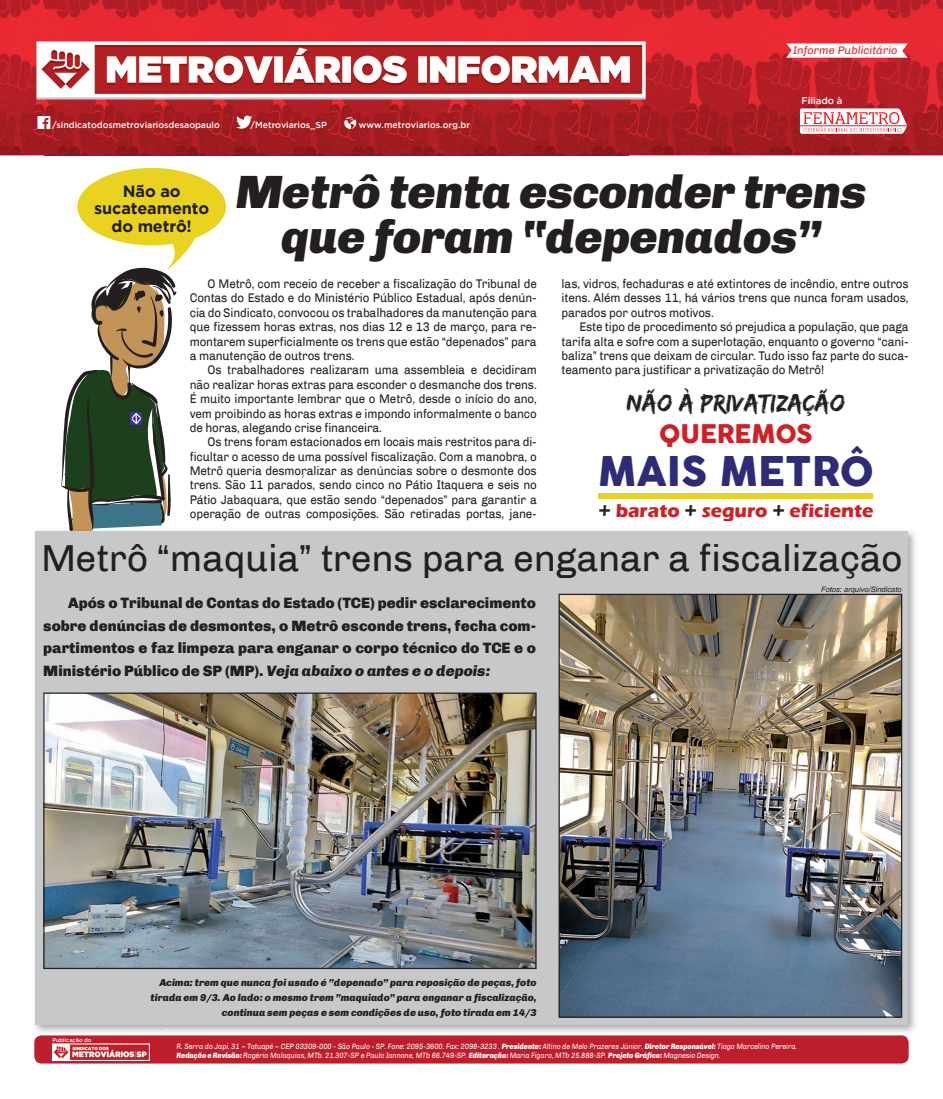
<style>
.page{position:relative;width:943px;height:1099px;background:#fff}
.page>*{position:absolute;margin:0;border:0;box-sizing:border-box;transform-origin:0 0}
.t1{font:italic 900 46.75px/45px "Chivo";letter-spacing:-.01em;color:#231f20;text-align:center}
.t2{font:40px "COCOGOOSE";color:#2e2c77}
.t3{font:37.5px "Chivo";letter-spacing:-.01em;color:#231f20}
.t4{font:25.12px "COCOGOOSE";color:#d02027}
.t5{font:25px "Edo SZ";color:#231f20}
.t6{font:700 19px "Eras ITC";color:#d02027}
.t7{font:700 16.25px/17.5px "Gotham";letter-spacing:-.01em;color:#231f20;text-align:center}
.t8{font:900 15px/22.5px "Chivo";color:#231f20;text-align:justify}
.t9{font:12.5px/14.4px "Chivo";letter-spacing:-.01em;color:#231f20;text-align:justify;scale:.93 1}
.t10{font:italic 11px "Chivo";color:#ee1d23}
.t11{font:italic 900 10px/15px "Chivo";color:#231f20;text-align:right}
.t12{font:500 9.62px "Gotham";letter-spacing:-.005em;color:#fff}
.t13{font:500 8.88px "Gotham";letter-spacing:-.005em;color:#fff}
.t14{font:italic 7.75px/9.2px "Chivo";letter-spacing:-.01em;color:#fff;scale:.9 1}
.t15{font:italic 7.5px "Switzerland";color:#231f20}
.t16{font:500 5.5px "Gotham";color:#fff}
.s1{color:#231f20}
.s2{font-style:italic}
.s3{font-weight:900}
</style>
<div class="page">
<div style="left:77px;top:168px;width:149px;height:77px;background:#e9d220;border-radius:50%"></div>
<div style="left:598px;top:492px;width:275px;height:6px;background:#e8d122"></div>
<img style="left:34px;top:530px;width:882px;height:503px">
<svg style="left:61px;top:219px;width:159px;height:312px"></svg>
<div style="left:35px;top:531px;width:872px;height:493px;background:#c7c8ca"></div>
<img style="left:0;top:0;width:943px;height:39px">
<img style="left:0;top:39px;width:44px;height:116px">
<img style="left:629px;top:39px;width:314px;height:116px">
<img style="left:44px;top:114px;width:585px;height:41px">
<svg style="left:800px;top:108px;width:106px;height:26px"></svg>
<hr style="left:800px;top:125px;width:106px;height:1px;background:#ee1d23">
<svg style="left:37px;top:116px;width:13px;height:13px"></svg>
<svg style="left:344px;top:117px;width:12px;height:12px"></svg>
<svg style="left:236px;top:116px;width:16px;height:13px"></svg>
<svg style="left:786px;top:43px;width:121px;height:15px"></svg>
<img style="left:25px;top:38px;width:630px;height:76px">
<div style="left:34px;top:1035px;width:874px;height:28px;background:#be1d2c;border-radius:7px"></div>
<img style="left:52px;top:1043px;width:97px;height:17px">
<img style="left:560px;top:595px;width:340px;height:420px">
<div style="left:558px;top:593px;width:344px;height:424px;border:1px solid #231f20"></div>
<img style="left:45px;top:694px;width:489px;height:273px">
<div style="left:43px;top:692px;width:493px;height:277px;border:1px solid #231f20"></div>
<p class="t10" style="left:793px;top:44px;width:106px">Informe Publicitário</p>
<p class="t13" style="left:52px;top:120px;width:169px">/sindicatodosmetroviariosdesaopaulo</p>
<p class="t13" style="left:250px;top:120px;width:78px">/Metroviarios_SP</p>
<p class="t13" style="left:359px;top:120px;width:113px">www.metroviarios.org.br</p>
<p class="t12" style="left:801px;top:95px;width:43px">Filiado à</p>
<h3 class="t7" style="left:94px;top:182px;width:116px">Não ao sucateamento do metrô!</h3>
<h1 class="t1" style="left:236px;top:169px;width:632px">Metrô tenta esconder trens que foram “depenados”</h1>
<p class="t9" style="left:190px;top:277px;width:374px;text-indent:18px">O Metrô, com receio de receber a fiscalização do Tribunal de Contas do Estado e do Ministério Público Estadual, após denún&shy;cia do Sindicato, convocou os trabalhadores da manutenção para que fizessem horas extras, nos dias 12 e 13 de março, para re&shy;montarem superficialmente os trens que estão “depenados” para a manutenção de outros trens.</p>
<p class="t9" style="left:190px;top:363px;width:374px;text-indent:18px">Os trabalhadores realizaram uma assembleia e decidiram não realizar horas extras para esconder o desmanche dos trens.<br>É muito importante lembrar que o Metrô, desde o início do ano, vem proibindo as horas extras e impondo informalmente o banco de horas, alegando crise financeira.</p>
<p class="t9" style="left:190px;top:435px;width:375px;text-indent:18px">Os trens foram estacionados em locais mais restritos para di&shy;ficultar o acesso de uma possível fiscalização. Com a manobra, o Metrô queria desmoralizar as denúncias sobre o desmonte dos trens. São 11 parados, sendo cinco no Pátio Itaquera e seis no Pátio Jabaquara, que estão sendo “depenados” para garantir a operação de outras composições. São retiradas portas, jane-</p>
<p class="t9" style="left:561px;top:277px;width:374px">las, vidros, fechaduras e até extintores de incêndio, entre outros itens. Além desses 11, há vários trens que nunca foram usados, parados por outros motivos.</p>
<p class="t9" style="left:561px;top:320px;width:374px;text-indent:18px">Este tipo de procedimento só prejudica a população, que paga tarifa alta e sofre com a superlotação, enquanto o governo “cani&shy;baliza” trens que deixam de circular. Tudo isso faz parte do suca&shy;teamento para justificar a privatização do Metrô!</p>
<h3 class="t5" style="left:627px;top:378px;width:220px">NÃO À PRIVATIZAÇÃO</h3>
<h3 class="t4" style="left:659px;top:415px;width:155px">QUEREMOS</h3>
<h2 class="t2" style="left:598px;top:441px;width:277px">MAIS METRÔ</h2>
<h3 class="t5" style="left:627px;top:388px;width:220px">NÃO À PRIVATIZAÇÃO</h3>
<h3 class="t4" style="left:659px;top:424px;width:155px">QUEREMOS</h3>
<h2 class="t2" style="left:598px;top:450px;width:277px">MAIS METRÔ</h2>
<h3 class="t6" style="left:598px;top:500px;width:276px"><span class="s1">+</span> barato <span class="s1">+</span> seguro <span class="s1">+</span> eficiente</h3>
<h3 class="t6" style="left:598px;top:509px;width:276px"><span class="s1">+</span> barato <span class="s1">+</span> seguro <span class="s1">+</span> eficiente</h3>
<h3 class="t3" style="left:41px;top:536px;width:863px">Metrô “maquia” trens para enganar a fiscalização</h3>
<p class="t8" style="left:43px;top:592px;width:494px;text-indent:25px">Após o Tribunal de Contas do Estado (TCE) pedir esclarecimento sobre denúncias de desmontes, o Metrô esconde trens, fecha com&shy;partimentos e faz limpeza para enganar o corpo técnico do TCE e o Ministério Público de SP (MP). <span class="s2">Veja abaixo o antes e o depois:</span></p>
<p class="t15" style="left:820px;top:585px;width:82px">Fotos: arquivo/Sindicato</p>
<p class="t16" style="left:52px;top:1036px;width:41px">Publicação do</p>
<p class="t11" style="left:151px;top:974px;width:387px">Acima: trem que nunca foi usado é “depenado” para reposição de peças, foto tirada em 9/3. Ao lado: o mesmo trem “maquiado” para enganar a fiscalização, continua sem peças e sem condições de uso, foto tirada em 14/3</p>
<p class="t14" style="left:176px;top:1041px;width:691px">R. Serra do Japi, 31 – Tatuapé – CEP 03309-000 - São Paulo - SP. Fone: 2095-3600. Fax: 2098-3233 . <span class="s3">Presidente:</span> Altino de Melo Prazeres Júnior. <span class="s3">Diretor Responsável:</span> Tiago Marcelino Pereira.<br><span class="s3">Redação e Revisão:</span> Rogério Malaquias, MTb. 21.307-SP e Paulo Iannone, MTb 66.749-SP. <span class="s3">Editoração:</span> Maria Figaro, MTb 25.888-SP. <span class="s3">Projeto Gráfico:</span> Magnesio Design.</p>
</div>
